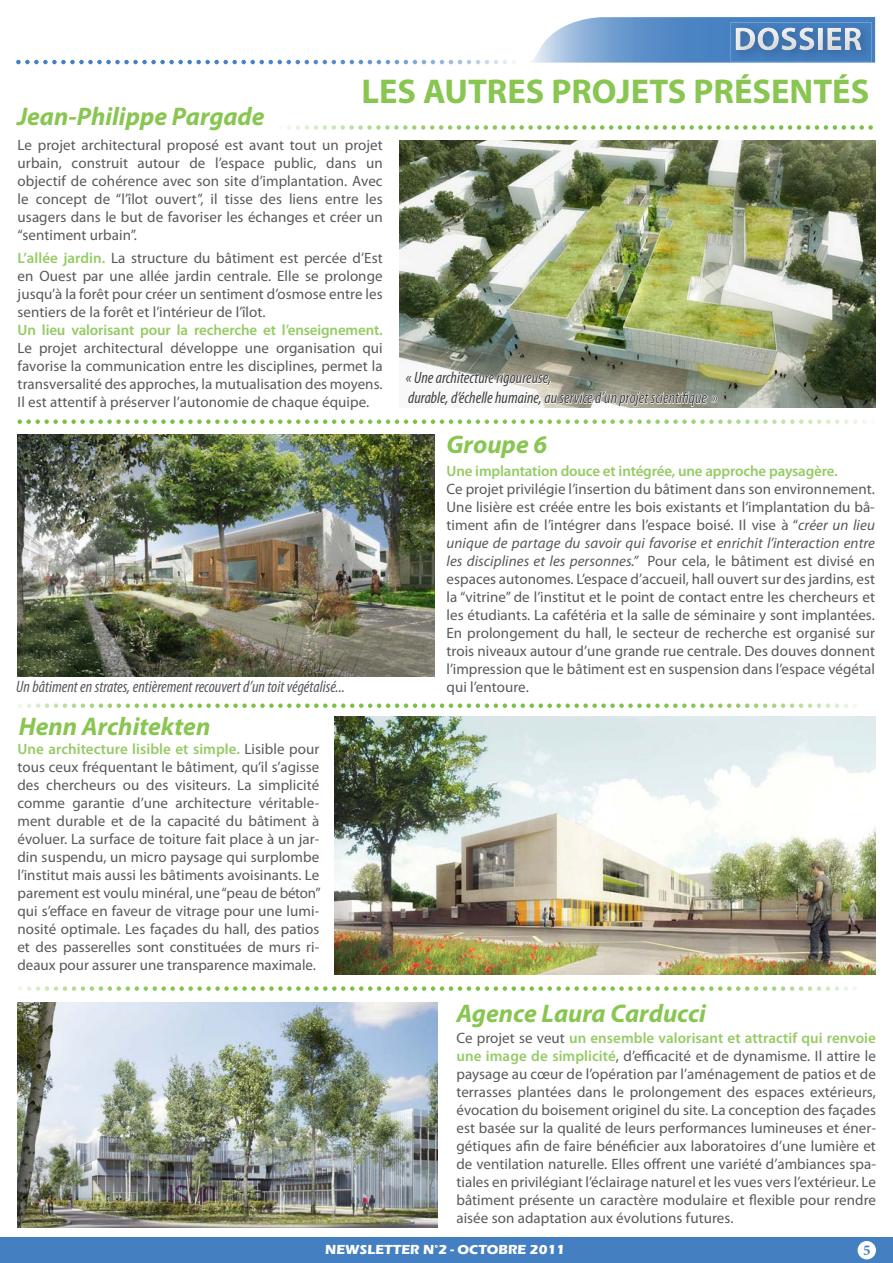
<style>
.page{position:relative;width:893px;height:1263px;background:#fff}
.page>*{position:absolute;margin:0;border:0;box-sizing:border-box;transform-origin:0 0}
.t1{font:700 34.5px "Myriad Pro";color:#88c651}
.t2{font:italic 700 25.5px "Myriad Pro";color:#88c651}
.t3{font:italic condensed 16.5px/19.8px "Myriad Pro";color:#414042}
.t4{font:italic condensed 16.5px "Myriad Pro";color:#58595b}
.t5{font:15px/18px "Myriad Pro";letter-spacing:.005em;color:#58595b;text-align:justify}
.t6{font:600 15px "Myriad Pro";letter-spacing:-.01em;color:#95cb64}
.t7{font:700 15px "Minion Pro";color:#447fc1}
.t8{font:700 13.5px "Eras ITC";color:#fff}
.s1{font-weight:600;color:#95cb64}
.s2{font-style:italic}
</style>
<div class="page">
<div style="left:0;top:1237px;width:893px;height:26px;background:#447fc1"></div>
<img style="left:399px;top:141px;width:477px;height:267px">
<svg style="left:531px;top:17px;width:344px;height:46px;background:#78a2d2"></svg>
<svg style="left:16px;top:60px;width:500px;height:4px"></svg>
<img style="left:731px;top:22px;width:141px;height:40px">
<img style="left:736px;top:27px;width:126px;height:23px">
<img style="left:17px;top:434px;width:417px;height:231px">
<img style="left:334px;top:716px;width:541px;height:258px">
<img style="left:17px;top:1002px;width:421px;height:226px">
<svg style="left:18px;top:986px;width:839px;height:5px"></svg>
<div style="left:858px;top:1242px;width:17px;height:17px;background:#fff;border-radius:50%"></div>
<div style="left:858px;top:1241px;width:18px;height:18px;border:2px solid #fff;border-radius:50%"></div>
<svg style="left:280px;top:125px;width:593px;height:5px"></svg>
<svg style="left:18px;top:419px;width:856px;height:5px"></svg>
<svg style="left:17px;top:665px;width:840px;height:43px"></svg>
<svg style="left:405px;top:371px;width:313px;height:36px"></svg>
<h2 class="t2" style="left:17px;top:100px;width:249px">Jean-Philippe Pargade</h2>
<h1 class="t1" style="left:361px;top:69px;width:509px">LES AUTRES PROJETS PRÉSENTÉS</h1>
<p class="t5" style="left:18px;top:136px;width:367px">Le projet architectural proposé est avant tout un projet urbain, construit autour de l’espace public, dans un objectif de cohérence avec son site d’implantation. Avec le concept de “l’îlot ouvert”, il tisse des liens entre les usagers dans le but de favoriser les échanges et créer un “sentiment urbain”.</p>
<p class="t5" style="left:18px;top:248px;width:367px"><span class="s1">L’allée jardin.</span> La structure du bâtiment est percée d’Est en Ouest par une allée jardin centrale. Elle se prolonge jusqu’à la forêt pour créer un sentiment d’osmose entre les sentiers de la forêt et l’intérieur de l’îlot.</p>
<p class="t6" style="left:18px;top:320px;width:367px">Un lieu valorisant pour la recherche et l’enseignement.</p>
<p class="t5" style="left:18px;top:338px;width:367px">Le projet architectural développe une organisation qui favorise la communication entre les disciplines, permet la transversalité des approches, la mutualisation des moyens.<br>Il est attentif à préserver l’autonomie de chaque équipe.</p>
<p class="t4" style="left:16px;top:677px;width:330px">Un bâtiment en strates, entièrement recouvert d’un toit végétalisé...</p>
<h2 class="t2" style="left:19px;top:710px;width:193px">Henn Architekten</h2>
<p class="t5" style="left:17px;top:740px;width:305px"><span class="s1">Une architecture lisible et simple.</span> Lisible pour tous ceux fréquentant le bâtiment, qu’il s’agisse des chercheurs ou des visiteurs. La simplicité comme garantie d’une architecture véritable&shy;ment durable et de la capacité du bâtiment à évoluer. La surface de toiture fait place à un jar&shy;din suspendu, un micro paysage qui surplombe l’institut mais aussi les bâtiments avoisinants. Le parement est voulu minéral, une “peau de béton” qui s’efface en faveur de vitrage pour une lumi&shy;nosité optimale. Les façades du hall, des patios et des passerelles sont constituées de murs ri&shy;deaux pour assurer une transparence maximale.</p>
<p class="t3" style="left:406px;top:368px;width:314px">« Une architecture rigoureuse,<br>durable, d’échelle humaine, au service d’un projet scientifique »</p>
<h2 class="t2" style="left:446px;top:428px;width:102px">Groupe 6</h2>
<p class="t6" style="left:446px;top:461px;width:393px">Une implantation douce et intégrée, une approche paysagère.</p>
<p class="t5" style="left:446px;top:479px;width:430px">Ce projet privilégie l’insertion du bâtiment dans son environnement.<br>Une lisière est créée entre les bois existants et l‘implantation du bâ&shy;timent afin de l’intégrer dans l’espace boisé. Il vise à “<span class="s2">créer un lieu unique de partage du savoir qui favorise et enrichit l’interaction entre les disciplines et les personnes.”</span> Pour cela, le bâtiment est divisé en espaces autonomes. L’espace d’accueil, hall ouvert sur des jardins, est la “vitrine” de l’institut et le point de contact entre les chercheurs et les étudiants. La cafétéria et la salle de séminaire y sont implantées.<br>En prolongement du hall, le secteur de recherche est organisé sur trois niveaux autour d’une grande rue centrale. Des douves donnent l’impression que le bâtiment est en suspension dans l’espace végétal qui l’entoure.</p>
<h2 class="t2" style="left:456px;top:996px;width:251px">Agence Laura Carducci</h2>
<p class="t5" style="left:456px;top:1029px;width:421px">Ce projet se veut <span class="s1">un ensemble valorisant et attractif qui renvoie une image de simplicité</span>, d’efficacité et de dynamisme. Il attire le paysage au cœur de l’opération par l’aménagement de patios et de terrasses plantées dans le prolongement des espaces extérieurs, évocation du boisement originel du site. La conception des façades est basée sur la qualité de leurs performances lumineuses et éner&shy;gétiques afin de faire bénéficier aux laboratoires d’une lumière et de ventilation naturelle. Elles offrent une variété d’ambiances spa&shy;tiales en privilégiant l’éclairage naturel et les vues vers l’extérieur. Le bâtiment présente un caractère modulaire et flexible pour rendre aisée son adaptation aux évolutions futures.</p>
<p class="t7" style="left:863px;top:1240px;width:9px">5</p>
<p class="t8" style="left:325px;top:1242px;width:241px">NEWSLETTER N°2 - OCTOBRE 2011</p>
</div>
